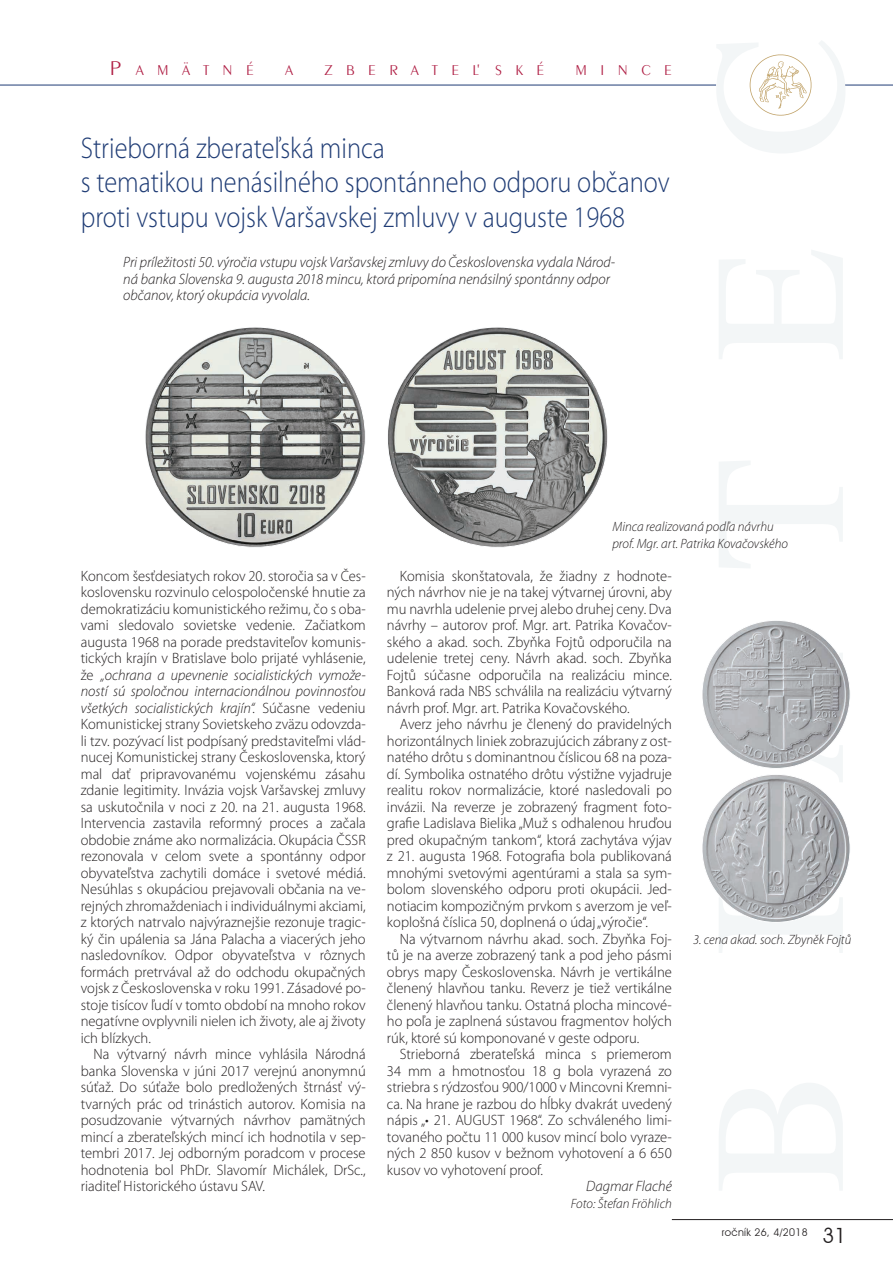
<style>
.page{position:relative;width:893px;height:1263px;background:#fff}
.page>*{position:absolute;margin:0;border:0;box-sizing:border-box;transform-origin:0 0}
.Nadpis_1_-_20{font:300 30px/34.5px "Myriad Pro";color:#1f3c75;scale:.88 1}
.body_text{font:300 15px/16.5px "Myriad Pro";color:#231f20;text-align:justify}
.body_text_PRVY{font:300 15px/16.5px "Myriad Pro";color:#231f20;text-align:justify}
.abstrakt_SK{font:italic 300 15px/16.5px "Myriad Pro";color:#231f20}
.zahlavie{font:15px "Exotc 350 Lt BTCE Light";letter-spacing:.9em;color:#af1d43}
.podpis_v_clanku{font:italic 300 15px "Myriad Pro";color:#231f20}
.popiska_OBR{font:italic 300 13.5px "Myriad Pro";color:#231f20}
.t1{font:10.5px "Avant Garde IT Cby BT";letter-spacing:.03em;color:#231f20}
.s1{font-size:21px}
.s2{font-family:"Minion Pro"}
.s3{font-style:italic}
</style>
<div class="page">
<hr style="left:0;top:85px;width:893px;height:1px;background:#1f3c75">
<hr style="left:672px;top:1219px;width:221px;height:1px;background:#231f20">
<div style="left:716px;top:55px;width:128px;height:60px;background:#fff;border-radius:50%"></div>
<img style="left:749px;top:54px;width:63px;height:62px">
<img style="left:145px;top:327px;width:220px;height:220px;border-radius:110px">
<img style="left:387px;top:327px;width:221px;height:220px;border-radius:110px">
<img style="left:702px;top:620px;width:148px;height:148px;border-radius:74px">
<img style="left:702px;top:774px;width:148px;height:148px;border-radius:74px">
<p class="zahlavie" style="left:110px;top:60px;width:146px"><span class="s1">P</span> AMÄTN É</p>
<p class="zahlavie" style="left:285px;top:60px;width:9px">A</p>
<p class="zahlavie" style="left:324px;top:60px;width:221px">ZBERATEL<span class="s2">'</span> SKÉ</p>
<p class="zahlavie" style="left:575px;top:60px;width:98px">MIN CE</p>
<p class="Nadpis_1_-_20" style="left:81px;top:131px;width:671px">Strieborná zberateľská minca<br>s tematikou nenásilného spontánneho odporu občanov proti vstupu vojsk Varšavskej zmluvy v auguste 1968</p>
<p class="abstrakt_SK" style="left:123px;top:254px;width:493px">Pri príležitosti 50. výročia vstupu vojsk Varšavskej zmluvy do Československa vydala Národ&shy;ná banka Slovenska 9. augusta 2018 mincu, ktorá pripomína nenásilný spontánny odpor občanov, ktorý okupácia vyvolala.</p>
<p class="body_text_PRVY" style="left:81px;top:568px;width:286px">Koncom šesťdesiatych rokov 20. storočia sa v Čes&shy;koslovensku rozvinulo celospoločenské hnutie za demokratizáciu komunistického režimu, čo s oba&shy;vami sledovalo sovietske vedenie. Začiatkom augusta 1968 na porade predstaviteľov komunis&shy;tických krajín v Bratislave bolo prijaté vyhlásenie, že <span class="s3">„ochrana a upevnenie socialistických vymože&shy;ností sú spoločnou internacionálnou povinnosťou všetkých socialistických krajín“.</span> Súčasne vedeniu Komunistickej strany Sovietskeho zväzu odovzda&shy;li tzv. pozývací list podpísaný predstaviteľmi vlád&shy;nucej Komunistickej strany Československa, ktorý mal dať pripravovanému vojenskému zásahu zdanie legitimity. Invázia vojsk Varšavskej zmluvy sa uskutočnila v noci z 20. na 21. augusta 1968.<br>Intervencia zastavila reformný proces a začala obdobie známe ako normalizácia. Okupácia ČSSR rezonovala v celom svete a spontánny odpor obyvateľstva zachytili domáce i svetové médiá.<br>Nesúhlas s okupáciou prejavovali občania na ve&shy;rejných zhromaždeniach i individuálnymi akciami, z ktorých natrvalo najvýraznejšie rezonuje tragic&shy;ký čin upálenia sa Jána Palacha a viacerých jeho nasledovníkov. Odpor obyvateľstva v rôznych formách pretrvával až do odchodu okupačných vojsk z Československa v roku 1991. Zásadové po&shy;stoje tisícov ľudí v tomto období na mnoho rokov negatívne ovplyvnili nielen ich životy, ale aj životy ich blízkych.</p>
<p class="body_text" style="left:81px;top:1046px;width:286px;text-indent:13px">Na výtvarný návrh mince vyhlásila Národná banka Slovenska v júni 2017 verejnú anonymnú súťaž. Do súťaže bolo predložených štrnásť vý&shy;tvarných prác od trinástich autorov. Komisia na posudzovanie výtvarných návrhov pamätných mincí a zberateľských mincí ich hodnotila v sep&shy;tembri 2017. Jej odborným poradcom v procese hodnotenia bol PhDr. Slavomír Michálek, DrSc., riaditeľ Historického ústavu SAV.</p>
<p class="popiska_OBR" style="left:612px;top:520px;width:163px">Minca realizovaná podľa návrhu</p>
<p class="popiska_OBR" style="left:612px;top:536px;width:177px">prof. Mgr. art. Patrika Kovačovského</p>
<p class="body_text" style="left:387px;top:568px;width:286px;text-indent:13px">Komisia skonštatovala, že žiadny z hodnote&shy;ných návrhov nie je na takej výtvarnej úrovni, aby mu navrhla udelenie prvej alebo druhej ceny. Dva návrhy – autorov prof. Mgr. art. Patrika Kovačov&shy;ského a akad. soch. Zbyňka Fojtů odporučila na udelenie tretej ceny. Návrh akad. soch. Zbyňka Fojtů súčasne odporučila na realizáciu mince.<br>Banková rada NBS schválila na realizáciu výtvarný návrh prof. Mgr. art. Patrika Kovačovského.</p>
<p class="body_text" style="left:387px;top:716px;width:286px;text-indent:13px">Averz jeho návrhu je členený do pravidelných horizontálnych liniek zobrazujúcich zábrany z ost&shy;natého drôtu s dominantnou číslicou 68 na poza&shy;dí. Symbolika ostnatého drôtu výstižne vyjadruje realitu rokov normalizácie, ktoré nasledovali po invázii. Na reverze je zobrazený fragment foto&shy;grafie Ladislava Bielika „Muž s odhalenou hruďou pred okupačným tankom“, ktorá zachytáva výjav z 21. augusta 1968. Fotografia bola publikovaná mnohými svetovými agentúrami a stala sa sym&shy;bolom slovenského odporu proti okupácii. Jed&shy;notiacim kompozičným prvkom s averzom je veľ&shy;koplošná číslica 50, doplnená o údaj „výročie“.</p>
<p class="body_text" style="left:387px;top:931px;width:286px;text-indent:13px">Na výtvarnom návrhu akad. soch. Zbyňka Foj&shy;tů je na averze zobrazený tank a pod jeho pásmi obrys mapy Československa. Návrh je vertikálne členený hlavňou tanku. Reverz je tiež vertikálne členený hlavňou tanku. Ostatná plocha mincové&shy;ho poľa je zaplnená sústavou fragmentov holých rúk, ktoré sú komponované v geste odporu.</p>
<p class="body_text" style="left:387px;top:1046px;width:286px;text-indent:13px">Strieborná zberateľská minca s priemerom 34 mm a hmotnosťou 18 g bola vyrazená zo striebra s rýdzosťou 900/1000 v Mincovni Kremni&shy;ca. Na hrane je razbou do hĺbky dvakrát uvedený nápis „• 21. AUGUST 1968“. Zo schváleného limi&shy;tovaného počtu 11 000 kusov mincí bolo vyraze&shy;ných 2 850 kusov v bežnom vyhotovení a 6 650 kusov vo vyhotovení proof.</p>
<p class="podpis_v_clanku" style="left:586px;top:1178px;width:87px">Dagmar Flaché</p>
<p class="popiska_OBR" style="left:571px;top:1196px;width:102px">Foto: Štefan Fröhlich</p>
<p class="popiska_OBR" style="left:693px;top:932px;width:160px">3. cena akad. soch. Zbyněk Fojtů</p>
<p class="t1" style="left:722px;top:1226px;width:126px">ročník 26, 4/2018 <span class="s1">31</span></p>
</div>
